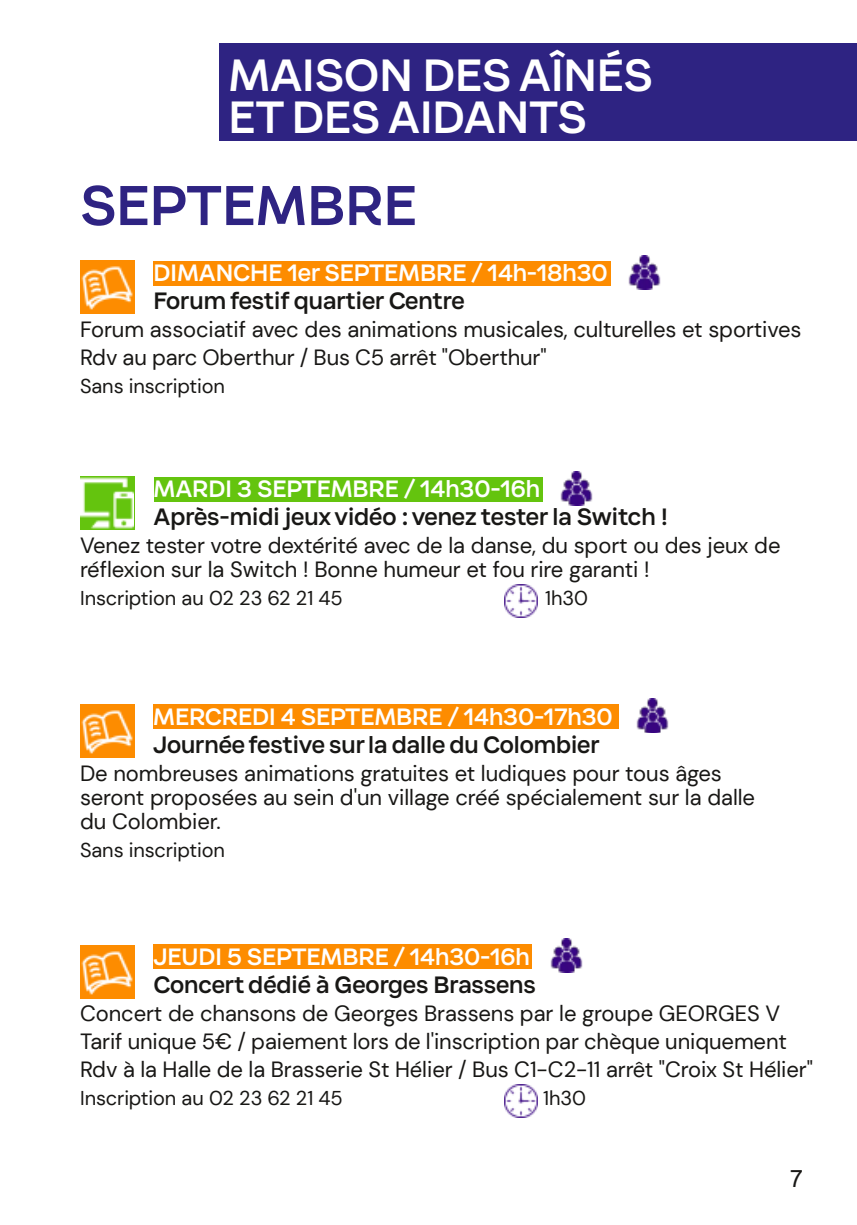
<style>
.page{position:relative;width:857px;height:1225px;background:#fff}
.page>*{position:absolute;margin:0;border:0;box-sizing:border-box;transform-origin:0 0}
.t1{font:500 52px "Condate";letter-spacing:-.005em;color:#2e2382}
.t2{font:500 42px/42px "Condate";letter-spacing:-.005em;color:#fff}
.t3{font:24px "Arial";color:#181715}
.t4{font:22px/24px "DM Sans";letter-spacing:-.005em;color:#181715}
.t5{font:500 22px "Condate";letter-spacing:-.005em;color:#181715}
.t6{font:500 22px "Condate";letter-spacing:-.005em;color:#fff}
.t7{font:20px "DM Sans";letter-spacing:-.005em;color:#181715}
</style>
<div class="page">
<div style="left:219px;top:44px;width:637px;height:97px;background:#2e2382"></div>
<div style="left:153px;top:944px;width:379px;height:24px;background:#fd8c00"></div>
<img style="left:550px;top:938px;width:33px;height:34px">
<img style="left:504px;top:1084px;width:33px;height:33px">
<div style="left:80px;top:945px;width:55px;height:53px;background:#fd8c00"></div>
<img style="left:81px;top:951px;width:52px;height:44px">
<div style="left:153px;top:261px;width:457px;height:24px;background:#fd8c00"></div>
<img style="left:628px;top:255px;width:33px;height:34px">
<div style="left:80px;top:260px;width:55px;height:53px;background:#fd8c00"></div>
<img style="left:81px;top:266px;width:52px;height:44px">
<div style="left:153px;top:477px;width:389px;height:25px;background:#64c40e"></div>
<img style="left:560px;top:471px;width:33px;height:34px">
<img style="left:504px;top:584px;width:33px;height:33px">
<svg style="left:133px;top:476px;width:2px;height:53px"></svg>
<img style="left:80px;top:476px;width:53px;height:53px">
<img style="left:636px;top:698px;width:33px;height:35px">
<div style="left:80px;top:704px;width:55px;height:53px;background:#fd8c00"></div>
<img style="left:81px;top:710px;width:52px;height:44px">
<div style="left:153px;top:704px;width:465px;height:25px;background:#fd8c00"></div>
<h2 class="t2" style="left:228px;top:58px;width:425px">MAISON DES AÎNÉS<br>ET DES AIDANTS</h2>
<h1 class="t1" style="left:80px;top:184px;width:338px">SEPTEMBRE</h1>
<p class="t6" style="left:153px;top:264px;width:455px">DIMANCHE 1er SEPTEMBRE / 14h-18h30</p>
<p class="t4" style="left:80px;top:318px;width:722px">Forum associatif avec des animations musicales, culturelles et sportives</p>
<p class="t7" style="left:80px;top:373px;width:146px">Sans inscription</p>
<p class="t5" style="left:153px;top:292px;width:312px">Forum festif quartier Centre</p>
<p class="t4" style="left:80px;top:346px;width:468px">Rdv au parc Oberthur / Bus C5 arrêt "Oberthur"</p>
<p class="t6" style="left:153px;top:480px;width:388px">MARDI 3 SEPTEMBRE / 14h30-16h</p>
<p class="t4" style="left:80px;top:534px;width:701px">Venez tester votre dextérité avec de la danse, du sport ou des jeux de réflexion sur la Switch ! Bonne humeur et fou rire garanti !</p>
<p class="t7" style="left:80px;top:585px;width:264px">Inscription au 02 23 62 21 45</p>
<p class="t7" style="left:545px;top:585px;width:44px">1h30</p>
<p class="t5" style="left:153px;top:508px;width:515px">Après-midi jeuxvidéo : venez tester la Switch !</p>
<p class="t6" style="left:153px;top:708px;width:461px">MERCREDI 4 SEPTEMBRE / 14h30-17h30</p>
<p class="t5" style="left:153px;top:736px;width:448px">Journée festive sur la dalle du Colombier</p>
<p class="t4" style="left:80px;top:762px;width:676px">De nombreuses animations gratuites et ludiques pour tous âges seront proposées au sein d'un village créé spécialement sur la dalle du Colombier.</p>
<p class="t7" style="left:80px;top:837px;width:146px">Sans inscription</p>
<p class="t6" style="left:153px;top:948px;width:377px">JEUDI 5 SEPTEMBRE / 14h30-16h</p>
<p class="t4" style="left:80px;top:1002px;width:701px">Concert de chansons de Georges Brassens par le groupe GEORGES V</p>
<p class="t5" style="left:153px;top:976px;width:383px">Concert dédié à Georges Brassens</p>
<p class="t4" style="left:80px;top:1028px;width:734px;line-height:28px">Tarif unique 5€ / paiement lors de l'inscription par chèque uniquement<br>Rdv à la Halle de la Brasserie St Hélier / Bus C1-C2-11 arrêt "Croix St Hélier"</p>
<p class="t7" style="left:80px;top:1085px;width:264px">Inscription au 02 23 62 21 45</p>
<p class="t7" style="left:543px;top:1085px;width:44px">1h30</p>
<p class="t3" style="left:789px;top:1165px;width:15px">7</p>
</div>
